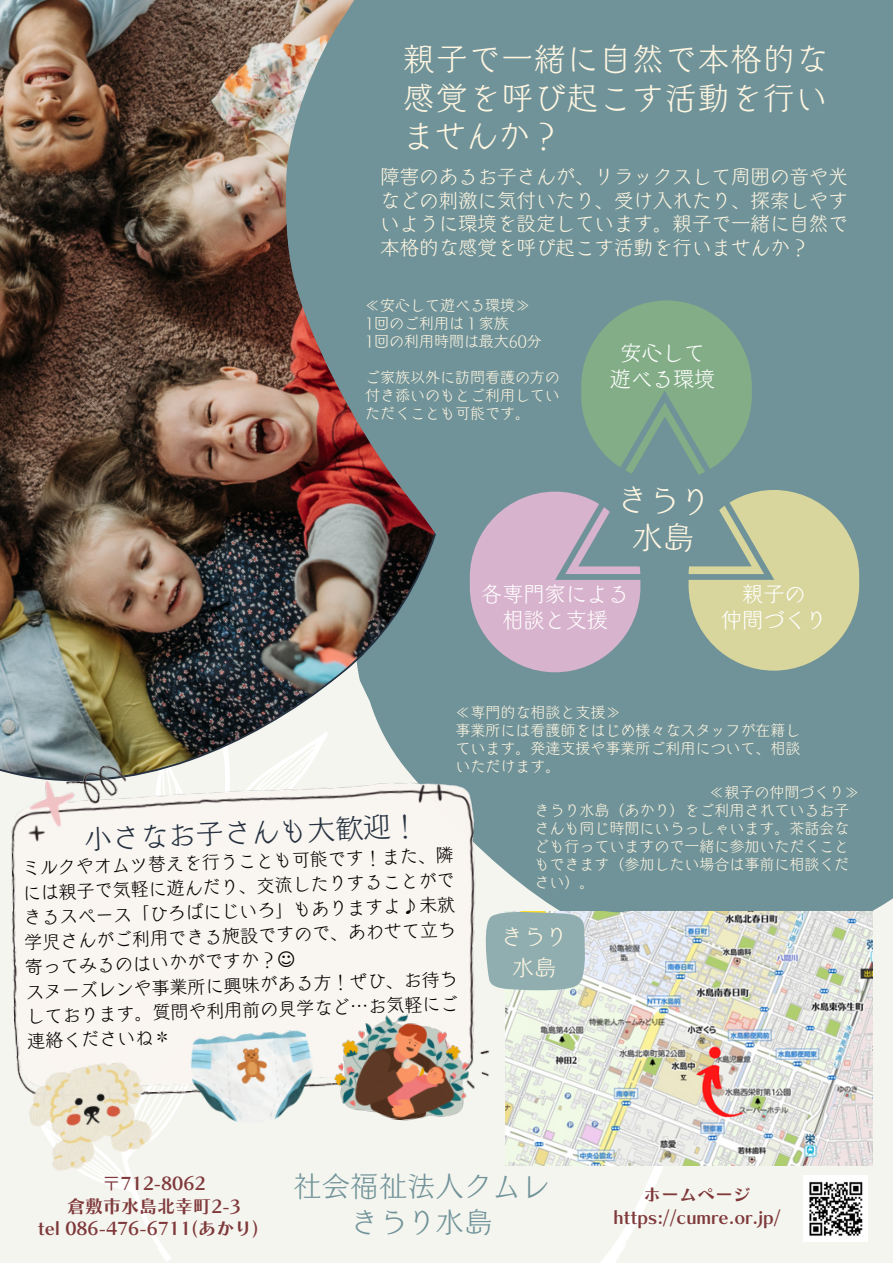
<style>
.page{position:relative;width:893px;height:1264px;background:#fff}
.page>*{position:absolute;margin:0;border:0;box-sizing:border-box;transform-origin:0 0}
.t1{font:31.5px/38.2px "Canva Pearl Std L";letter-spacing:.04em;color:#fff6e1;text-align:justify}
.t2{font:31.05px/37px "Canva Pearl Std L";color:#fff6e1;text-align:center}
.t3{font:28.5px/36px "Canva Pearl Std L";color:#709399;text-align:center}
.t4{font:27.9px "Canva Pearl Std L";color:#253140}
.t5{font:22.05px/30.6px "Canva Pearl Std L";color:#fff6e1;text-align:center}
.t6{font:21.15px/25.8px "Canva Pearl Std L";color:#fff;text-align:center}
.t7{font:19.5px/23.5px "Canva Pearl Std L";color:#fff6e1;text-align:justify}
.t8{font:18px/24.6px "Canva Pearl Std L";color:#000}
.t9{font:18px/22.5px "Canva Chiaro Std B";color:#7f393b;text-align:center}
.t10{font:15px/18px "Canva Pearl Std L";color:#fff6e1}
.s1{font-family:"DejaVu Sans"}
</style>
<div class="page">
<div style="left:30px;top:1123px;width:282px;height:139px;background:#f5f5ef"></div>
<div style="left:312px;top:1062px;width:548px;height:200px;background:#f5f5ef"></div>
<img style="left:505px;top:998px;width:367px;height:167px">
<img style="left:803px;top:1175px;width:60px;height:65px">
<img style="left:0;top:0;width:57px;height:745px">
<img style="left:57px;top:0;width:835px;height:998px">
<div style="left:581px;top:300px;width:170px;height:181px;background:#82ad86;border-radius:85px"></div>
<div style="left:470px;top:491px;width:170px;height:181px;background:#d8b3cd;border-radius:85px"></div>
<div style="left:688px;top:490px;width:171px;height:180px;background:#d8d69d;border-radius:85px"></div>
<svg style="left:555px;top:390px;width:219px;height:190px"></svg>
<img style="left:0;top:745px;width:494px;height:378px">
<img style="left:22px;top:1055px;width:135px;height:121px">
<img style="left:189px;top:1028px;width:128px;height:100px">
<img style="left:332px;top:1009px;width:142px;height:115px">
<h1 class="t1" style="left:403px;top:40px;width:425px">親子で一緒に自然で本格的な感覚を呼び起こす活動を行いませんか？</h1>
<h3 class="t7" style="left:380px;top:165px;width:469px">障害のあるお子さんが、リラックスして周囲の音や光などの刺激に気付いたり、受け入れたり、探索しやすいように環境を設定しています。親子で一緒に自然で本格的な感覚を呼び起こす活動を行いませんか？</h3>
<p class="t10" style="left:365px;top:296px;width:178px">≪安心して遊べる環境≫<br>1回のご利用は１家族<br>1回の利用時間は最大60分</p>
<p class="t10" style="left:365px;top:368px;width:196px;text-align:justify">ご家族以外に訪問看護の方の付き添いのもとご利用していただくことも可能です。</p>
<h3 class="t6" style="left:609px;top:340px;width:107px">安心して遊べる環境</h3>
<h2 class="t2" style="left:617px;top:481px;width:95px;rotate:1deg">きらり水島</h2>
<h3 class="t6" style="left:481px;top:580px;width:149px">各専門家による相談と支援</h3>
<h3 class="t6" style="left:721px;top:580px;width:107px">親子の<br>仲間づくり</h3>
<p class="t10" style="left:455px;top:703px;width:346px">≪専門的な相談と支援≫<br>事業所には看護師をはじめ様々なスタッフが在籍しています。発達支援や事業所ご利用について、相談いただけます。</p>
<p class="t10" style="left:534px;top:783px;width:326px;text-indent:175px">≪親子の仲間づくり≫きらり水島（あかり）をご利用されているお子さんも同じ時間にいらっしゃいます。茶話会なども行っていますので一緒に参加いただくこともできます（参加したい場合は事前に相談ください）。</p>
<h3 class="t4" style="left:84px;top:824px;width:336px;rotate:-2deg">小さなお子さんも大歓迎！</h3>
<p class="t8" style="left:21px;top:856px;width:434px;rotate:-2deg">ミルクやオムツ替えを行うことも可能です！また、隣には親子で気軽に遊んだり、交流したりすることができるスペース「ひろばにじいろ」もありますよ♪未就学児さんがご利用できる施設ですので、あわせて立ち寄ってみるのはいかがですか？<span class="s1">☺<br></span>スヌーズレンや事業所に興味がある方！ぜひ、お待ちしております。質問や利用前の見学など…お気軽にご連絡くださいね＊</p>
<h3 class="t5" style="left:501px;top:921px;width:68px">きらり水島</h3>
<p class="t9" style="left:102px;top:1172px;width:105px">〒712-8062</p>
<p class="t9" style="left:67px;top:1194px;width:175px">倉敷市水島北幸町2-3</p>
<p class="t9" style="left:38px;top:1217px;width:222px">tel 086-476-6711(あかり)</p>
<h3 class="t3" style="left:293px;top:1168px;width:258px">社会福祉法人クムレきらり水島</h3>
<p class="t9" style="left:613px;top:1183px;width:169px">ホームページhttps://cumre.or.jp/</p>
</div>
